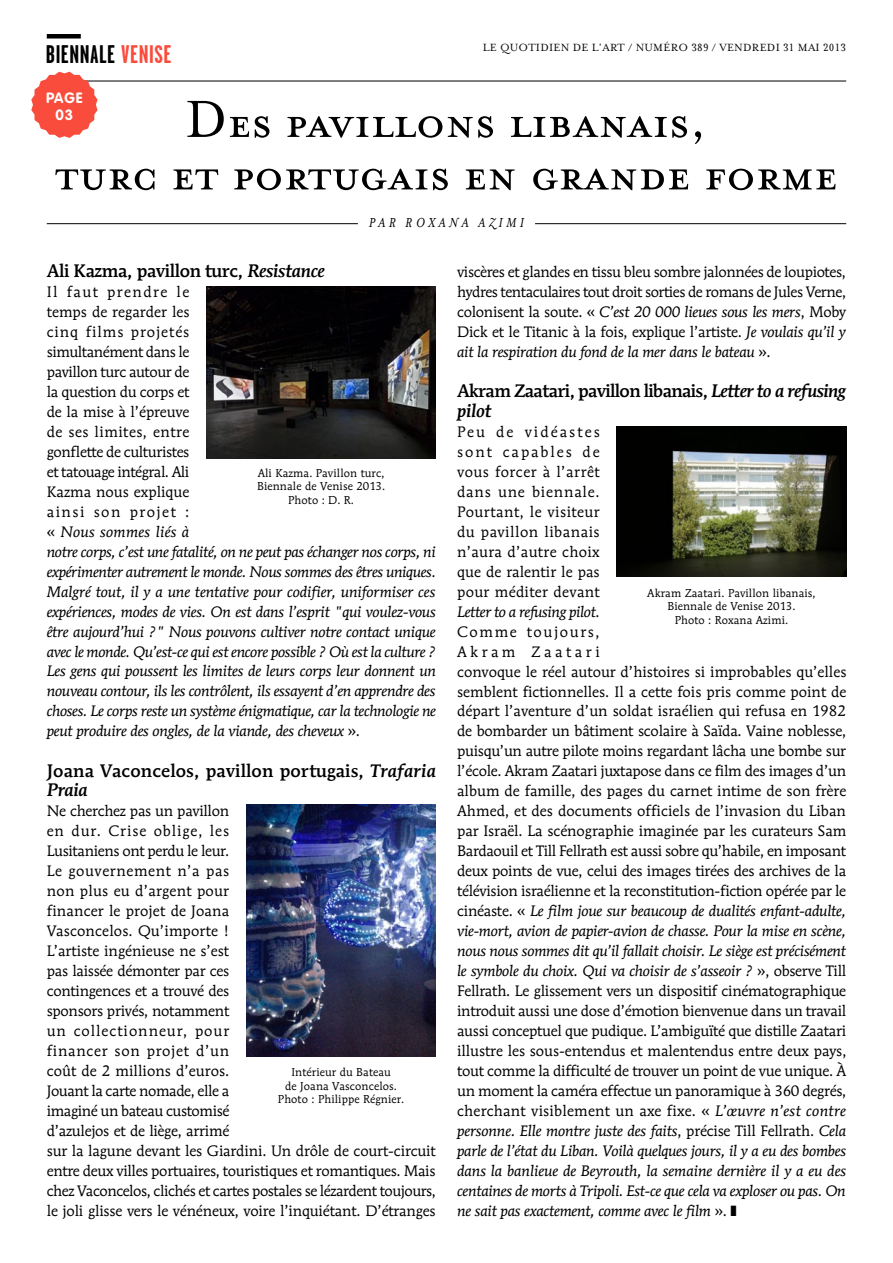
<style>
.page{position:relative;width:893px;height:1263px;background:#fff}
.page>*{position:absolute;margin:0;border:0;box-sizing:border-box;transform-origin:0 0}
.t1{font:60px/52.5px "Mrs Eaves Petite Caps";letter-spacing:-.01em;color:#000;text-align:center}
.t2{font:700 25.5px "Garage Gothic";letter-spacing:.02em;color:#000}
.t3{font:500 18px/20px "Mendoza Roman";letter-spacing:-.02em;color:#000}
.t4{font:500 18px/20px "Mendoza Roman";letter-spacing:.01em;color:#000}
.t5{font:15px/20px "Mendoza Roman";letter-spacing:-.015em;color:#000}
.t6{font:italic 15px/20px "Mendoza Roman";letter-spacing:-.02em;color:#000}
.t7{font:italic 15px "Mrs Eaves";letter-spacing:.225em;color:#000}
.t8{font:700 14.7px/16.5px "VAG Rounded";letter-spacing:.07em;color:#fff;text-align:center}
.t9{font:12px "Mrs Eaves Roman";letter-spacing:.02em;color:#000}
.t10{font:11.25px/13.5px "Mendoza Roman";letter-spacing:.01em;color:#000;text-align:center}
.s1{color:#fa4c3d}
.s2{font-family:"Mrs Eaves Petite Caps"}
.s3{font-style:italic}
.s4{font-style:normal}
</style>
<div class="page">
<div style="left:47px;top:34px;width:34px;height:5px;background:#000"></div>
<hr style="left:47px;top:81px;width:799px;height:1px;background:#000">
<svg style="left:31px;top:72px;width:67px;height:66px"></svg>
<hr style="left:47px;top:223px;width:799px;height:1px;background:#000">
<div style="left:358px;top:216px;width:177px;height:13px;background:#fff"></div>
<img style="left:617px;top:427px;width:229px;height:150px">
<img style="left:206px;top:287px;width:230px;height:171px">
<img style="left:246px;top:804px;width:189px;height:252px">
<h2 class="t2" style="left:46px;top:41px;width:127px">BIENNALE <span class="s1">VENISE</span></h2>
<p class="t9" style="left:483px;top:41px;width:365px">LE QUOTIDIEN DE L’ART / NUMÉRO <span class="s2">389</span> / VENDREDI <span class="s2">31</span> MAI <span class="s2">2013</span></p>
<p class="t8" style="left:46px;top:90px;width:38px">PAGE<br>03</p>
<h1 class="t1" style="left:55px;top:94px;width:785px">Des pavillons libanais,<br>turc et portugais en grande forme</h1>
<p class="t7" style="left:369px;top:214px;width:157px">PAR ROXANA AZIMI</p>
<p class="t3" style="left:47px;top:260px;width:280px">Ali Kazma, pavillon turc, <span class="s3">Resistance</span></p>
<p class="t6" style="left:47px;top:281px;width:391px"><span class="s4">Il faut prendre le<br>temps de regarder les<br>cinq films projetés<br>simultanément dans le<br>pavillon turc autour de<br>la question du corps et<br>de la mise à l’épreuve<br>de ses limites, entre<br>gonflette de culturistes<br>et tatouage intégral. Ali<br>Kazma nous explique<br>ainsi son projet :<br>«</span> Nous sommes liés à<br>notre corps, c’est une fatalité, on ne peut pas échanger nos corps, ni expérimenter autrement le monde. Nous sommes des êtres uniques.<br>Malgré tout, il y a une tentative pour codifier, uniformiser ces expériences, modes de vies. On est dans l’esprit "qui voulez-vous être aujourd’hui ?" Nous pouvons cultiver notre contact unique avec le monde. Qu’est-ce qui est encore possible ? Où est la culture ?<br>Les gens qui poussent les limites de leurs corps leur donnent un nouveau contour, ils les contrôlent, ils essayent d’en apprendre des choses. Le corps reste un système énigmatique, car la technologie ne peut produire des ongles, de la viande, des cheveux <span class="s4">».</span></p>
<p class="t4" style="left:47px;top:760px;width:391px">Joana Vaconcelos, pavillon portugais, <span class="s3">Trafaria<br>Praia</span></p>
<p class="t5" style="left:47px;top:801px;width:391px">Ne cherchez pas un pavillon<br>en dur. Crise oblige, les<br>Lusitaniens ont perdu le leur.<br>Le gouvernement n’a pas<br>non plus eu d’argent pour<br>financer le projet de Joana<br>Vasconcelos. Qu’importe !<br>L’artiste ingénieuse ne s’est<br>pas laissée démonter par ces<br>contingences et a trouvé des<br>sponsors privés, notamment<br>un collectionneur, pour<br>financer son projet d’un<br>coût de 2 millions d’euros.<br>Jouant la carte nomade, elle a<br>imaginé un bateau customisé<br>d’azulejos et de liège, arrimé<br>sur la lagune devant les Giardini. Un drôle de court-circuit entre deux villes portuaires, touristiques et romantiques. Mais chez Vaconcelos, clichés et cartes postales se lézardent toujours, le joli glisse vers le vénéneux, voire l’inquiétant. D’étranges</p>
<p class="t10" style="left:257px;top:466px;width:130px">Ali Kazma. Pavillon turc,<br>Biennale de Venise 2013.<br>Photo : D. R.</p>
<p class="t10" style="left:278px;top:1065px;width:128px">Intérieur du Bateau<br>de Joana Vasconcelos.<br>Photo : Philippe Régnier.</p>
<p class="t5" style="left:457px;top:261px;width:391px;text-align:justify">viscères et glandes en tissu bleu sombre jalonnées de loupiotes, hydres tentaculaires tout droit sorties de romans de Jules Verne, colonisent la soute. « <span class="s3">C’est 20 000 lieues sous les mers</span>, Moby Dick et le Titanic à la fois, explique l’artiste. <span class="s3">Je voulais qu’il y ait la respiration du fond de la mer dans le bateau</span> ».</p>
<p class="t3" style="left:457px;top:380px;width:391px">Akram Zaatari, pavillon libanais, <span class="s3">Letter to a refusing pilot</span></p>
<p class="t5" style="left:457px;top:421px;width:391px">Peu de vidéastes<br>sont capables de<br>vous forcer à l’arrêt<br>dans une biennale.<br>Pourtant, le visiteur<br>du pavillon libanais<br>n’aura d’autre choix<br>que de ralentir le pas<br>pour méditer devant<br><span class="s3">Letter to a refusing pilot</span>.<br>Comme toujours,<br>Akram Zaatari<br>convoque le réel autour d’histoires si improbables qu’elles semblent fictionnelles. Il a cette fois pris comme point de départ l’aventure d’un soldat israélien qui refusa en 1982 de bombarder un bâtiment scolaire à Saïda. Vaine noblesse, puisqu’un autre pilote moins regardant lâcha une bombe sur l’école. Akram Zaatari juxtapose dans ce film des images d’un album de famille, des pages du carnet intime de son frère Ahmed, et des documents officiels de l’invasion du Liban par Israël. La scénographie imaginée par les curateurs Sam Bardaouil et Till Fellrath est aussi sobre qu’habile, en imposant deux points de vue, celui des images tirées des archives de la télévision israélienne et la reconstitution-fiction opérée par le cinéaste. « <span class="s3">Le film joue sur beaucoup de dualités enfant-adulte, vie-mort, avion de papier-avion de chasse. Pour la mise en scène, nous nous sommes dit qu’il fallait choisir. Le siège est précisément le symbole du choix. Qui va choisir de s’asseoir ?</span> », observe Till Fellrath. Le glissement vers un dispositif cinématographique introduit aussi une dose d’émotion bienvenue dans un travail aussi conceptuel que pudique. L’ambiguïté que distille Zaatari illustre les sous-entendus et malentendus entre deux pays, tout comme la difficulté de trouver un point de vue unique. À un moment la caméra effectue un panoramique à 360 degrés, cherchant visiblement un axe fixe. « <span class="s3">L’œuvre n’est contre personne. Elle montre juste des faits</span>, précise Till Fellrath. <span class="s3">Cela parle de l’état du Liban. Voilà quelques jours, il y a eu des bombes dans la banlieue de Beyrouth, la semaine dernière il y a eu des centaines de morts à Tripoli. Est-ce que cela va exploser ou pas. On ne sait pas exactement, comme avec le film</span> ».</p>
<p class="t10" style="left:647px;top:586px;width:170px">Akram Zaatari. Pavillon libanais,<br>Biennale de Venise 2013.<br>Photo : Roxana Azimi.</p>
</div>
